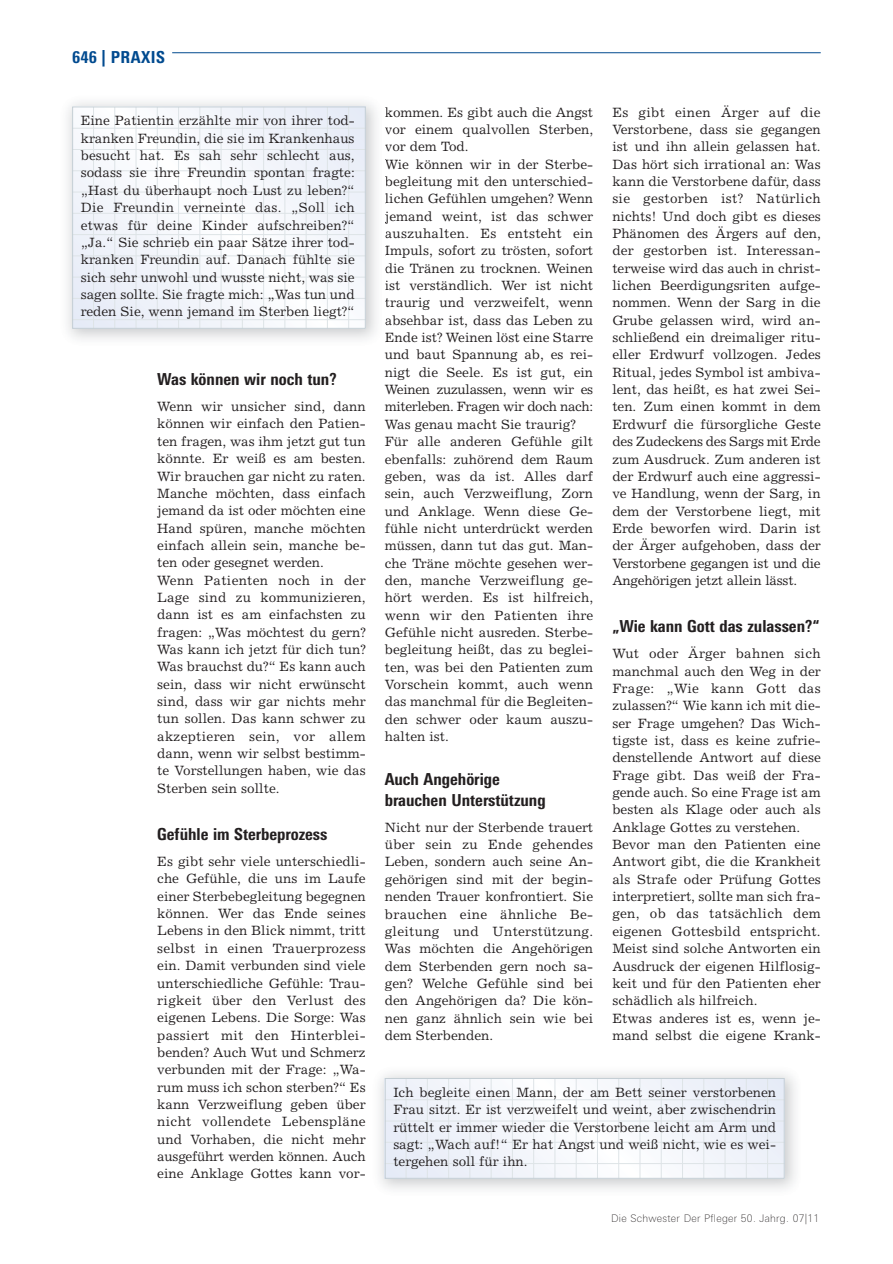
<style>
.page{position:relative;width:893px;height:1264px;background:#fff}
.page>*{position:absolute;margin:0;border:0;box-sizing:border-box;transform-origin:0 0}
.t1{font:800 condensed 16.5px/21px "LT Univers";color:#231f20}
.t2{font:800 condensed 16.5px "LT Univers";letter-spacing:.025em;color:#004a8f}
.t3{font:13.5px/17.4px "Excelsior";color:#231f20;text-align:justify}
.t4{font:100 10.5px "LT Univers Basic";letter-spacing:.025em;color:#231f20}
</style>
<div class="page">
<hr style="left:172px;top:52px;width:649px;height:1px;background:#004a8f">
<div style="left:72px;top:107px;width:294px;height:222px;background:#f4f6fb"></div>
<hr style="left:93px;top:107px;width:1px;height:221px;background:#dee4e7">
<hr style="left:114px;top:107px;width:1px;height:221px;background:#dee4e7">
<hr style="left:136px;top:107px;width:1px;height:221px;background:#dee4e7">
<hr style="left:157px;top:107px;width:1px;height:221px;background:#dee4e7">
<hr style="left:178px;top:107px;width:1px;height:221px;background:#dee4e7">
<hr style="left:199px;top:107px;width:1px;height:221px;background:#dee4e7">
<hr style="left:221px;top:107px;width:1px;height:221px;background:#dee4e7">
<hr style="left:242px;top:107px;width:1px;height:221px;background:#dee4e7">
<hr style="left:263px;top:107px;width:1px;height:221px;background:#dee4e7">
<hr style="left:284px;top:107px;width:1px;height:221px;background:#dee4e7">
<hr style="left:306px;top:107px;width:1px;height:221px;background:#dee4e7">
<hr style="left:327px;top:107px;width:1px;height:221px;background:#dee4e7">
<hr style="left:348px;top:107px;width:1px;height:221px;background:#dee4e7">
<hr style="left:72px;top:128px;width:294px;height:1px;background:#dee4e7">
<hr style="left:72px;top:149px;width:294px;height:1px;background:#dee4e7">
<hr style="left:72px;top:170px;width:294px;height:1px;background:#dee4e7">
<hr style="left:72px;top:192px;width:294px;height:1px;background:#dee4e7">
<hr style="left:72px;top:213px;width:294px;height:1px;background:#dee4e7">
<hr style="left:72px;top:234px;width:294px;height:1px;background:#dee4e7">
<hr style="left:72px;top:255px;width:294px;height:1px;background:#dee4e7">
<hr style="left:72px;top:277px;width:294px;height:1px;background:#dee4e7">
<hr style="left:72px;top:298px;width:294px;height:1px;background:#dee4e7">
<hr style="left:72px;top:319px;width:294px;height:1px;background:#dee4e7">
<div style="left:72px;top:107px;width:294px;height:222px;border:1px solid #c4ced4"></div>
<img style="left:379px;top:1073px;width:416px;height:116px">
<div style="left:385px;top:1077px;width:399px;height:101px;background:#f2f4fa"></div>
<hr style="left:406px;top:1078px;width:1px;height:100px;background:#dee4e7">
<hr style="left:427px;top:1078px;width:1px;height:100px;background:#dee4e7">
<hr style="left:448px;top:1078px;width:1px;height:100px;background:#dee4e7">
<hr style="left:469px;top:1078px;width:1px;height:100px;background:#dee4e7">
<hr style="left:491px;top:1078px;width:1px;height:100px;background:#dee4e7">
<hr style="left:512px;top:1078px;width:1px;height:100px;background:#dee4e7">
<hr style="left:533px;top:1078px;width:1px;height:100px;background:#dee4e7">
<hr style="left:554px;top:1078px;width:1px;height:100px;background:#dee4e7">
<hr style="left:576px;top:1078px;width:1px;height:100px;background:#dee4e7">
<hr style="left:597px;top:1078px;width:1px;height:100px;background:#dee4e7">
<hr style="left:618px;top:1078px;width:1px;height:100px;background:#dee4e7">
<hr style="left:639px;top:1078px;width:1px;height:100px;background:#dee4e7">
<hr style="left:661px;top:1078px;width:1px;height:100px;background:#dee4e7">
<hr style="left:682px;top:1078px;width:1px;height:100px;background:#dee4e7">
<hr style="left:703px;top:1078px;width:1px;height:100px;background:#dee4e7">
<hr style="left:725px;top:1078px;width:1px;height:100px;background:#dee4e7">
<hr style="left:746px;top:1078px;width:1px;height:100px;background:#dee4e7">
<hr style="left:767px;top:1078px;width:1px;height:100px;background:#dee4e7">
<hr style="left:385px;top:1099px;width:399px;height:1px;background:#dee4e7">
<hr style="left:385px;top:1120px;width:399px;height:1px;background:#dee4e7">
<hr style="left:385px;top:1141px;width:399px;height:1px;background:#dee4e7">
<hr style="left:385px;top:1163px;width:399px;height:1px;background:#dee4e7">
<div style="left:385px;top:1077px;width:399px;height:101px;border:1px solid #c4ced4"></div>
<p class="t2" style="left:72px;top:49px;width:94px">646 | PRAXIS</p>
<p class="t3" style="left:81px;top:113px;width:275px">Eine Patientin erzählte mir von ihrer tod&shy;kranken Freundin, die sie im Krankenhaus besucht hat. Es sah sehr schlecht aus, sodass sie ihre Freundin spontan fragte: „Hast du überhaupt noch Lust zu leben?“ Die Freundin verneinte das. „Soll ich etwas für deine Kinder aufschreiben?“ „Ja.“ Sie schrieb ein paar Sätze ihrer tod&shy;kranken Freundin auf. Danach fühlte sie sich sehr unwohl und wusste nicht, was sie sagen sollte. Sie fragte mich: „Was tun und reden Sie, wenn jemand im Sterben liegt?“</p>
<p class="t1" style="left:157px;top:369px;width:181px">Was können wir noch tun?</p>
<p class="t3" style="left:157px;top:399px;width:210px;text-align:left">Wenn wir unsicher sind, dann können wir einfach den Patien - ten fragen, was ihm jetzt gut tun könnte. Er weiß es am besten.<br>Wir brauchen gar nicht zu raten.<br>Manche möchten, dass einfach jemand da ist oder möchten eine<br>Hand spüren, manche möchten einfach allein sein, manche be - ten oder gesegnet werden.<br>Wenn Patienten noch in der<br>Lage sind zu kommunizieren, dann ist es am einfachsten zu fragen: „Was möchtest du gern?<br>Was kann ich jetzt für dich tun?<br>Was brauchst du?“ Es kann auch sein, dass wir nicht erwünscht sind, dass wir gar nichts mehr tun sollen. Das kann schwer zu akzeptieren sein, vor allem dann, wenn wir selbst bestimm&shy;te Vorstellungen haben, wie das<br>Sterben sein sollte.</p>
<p class="t1" style="left:157px;top:824px;width:172px">Gefühle im Sterbeprozess</p>
<p class="t3" style="left:157px;top:853px;width:210px">Es gibt sehr viele unterschiedli&shy;che Gefühle, die uns im Laufe einer Sterbebegleitung begegnen können. Wer das Ende seines Lebens in den Blick nimmt, tritt selbst in einen Trauerprozess ein. Damit verbunden sind viele unterschiedliche Gefühle: Trau - rigkeit über den Verlust des eigenen Lebens. Die Sorge: Was passiert mit den Hinterblei - benden? Auch Wut und Schmerz verbunden mit der Frage: „Wa - rum muss ich schon sterben?“ Es kann Verzweiflung geben über nicht vollendete Lebenspläne und Vorhaben, die nicht mehr ausgeführt werden können. Auch eine Anklage Gottes kann vor-</p>
<p class="t3" style="left:385px;top:104px;width:210px;text-align:left">kommen. Es gibt auch die Angst vor einem qualvollen Sterben, vor dem Tod.<br>Wie können wir in der Sterbe - begleitung mit den unterschied&shy;lichen Gefühlen umgehen? Wenn jemand weint, ist das schwer auszuhalten. Es entsteht ein<br>Impuls, sofort zu trösten, sofort die Tränen zu trocknen. Weinen ist verständlich. Wer ist nicht traurig und verzweifelt, wenn absehbar ist, dass das Leben zu<br>Ende ist? Weinen löst eine Starre und baut Spannung ab, es rei&shy;nigt die Seele. Es ist gut, ein<br>Weinen zuzulassen, wenn wir es miterleben. Fragen wir doch nach:<br>Was genau macht Sie traurig?<br>Für alle anderen Gefühle gilt ebenfalls: zuhörend dem Raum geben, was da ist. Alles darf sein, auch Verzweiflung, Zorn und Anklage. Wenn diese Ge - fühle nicht unterdrückt werden müssen, dann tut das gut. Man - che Träne möchte gesehen wer&shy;den, manche Verzweiflung ge - hört werden. Es ist hilfreich, wenn wir den Patienten ihre<br>Gefühle nicht ausreden. Sterbe - begleitung heißt, das zu beglei&shy;ten, was bei den Patienten zum<br>Vorschein kommt, auch wenn das manchmal für die Begleiten - den schwer oder kaum auszu&shy;halten ist.</p>
<p class="t1" style="left:385px;top:769px;width:162px">Auch Angehörige brauchen Unterstützung</p>
<p class="t3" style="left:385px;top:819px;width:210px">Nicht nur der Sterbende trauert über sein zu Ende gehendes Leben, sondern auch seine An - gehörigen sind mit der begin&shy;nenden Trauer konfrontiert. Sie brauchen eine ähnliche Be - gleitung und Unterstützung.<br>Was möchten die Angehörigen dem Sterbenden gern noch sa - gen? Welche Gefühle sind bei den Angehörigen da? Die kön&shy;nen ganz ähnlich sein wie bei dem Sterbenden.</p>
<p class="t3" style="left:612px;top:104px;width:210px">Es gibt einen Ärger auf die Verstorbene, dass sie gegangen ist und ihn allein gelassen hat.<br>Das hört sich irrational an: Was kann die Verstorbene dafür, dass sie gestorben ist? Natürlich nichts! Und doch gibt es dieses Phänomen des Ärgers auf den, der gestorben ist. Interessan - terweise wird das auch in christ&shy;lichen Beerdigungsriten aufge&shy;nommen. Wenn der Sarg in die Grube gelassen wird, wird an - schließend ein dreimaliger ritu&shy;eller Erdwurf vollzogen. Jedes Ritual, jedes Symbol ist ambiva&shy;lent, das heißt, es hat zwei Sei - ten. Zum einen kommt in dem Erdwurf die fürsorgliche Geste des Zudeckens des Sargs mit Erde zum Ausdruck. Zum anderen ist der Erdwurf auch eine aggressi&shy;ve Handlung, wenn der Sarg, in dem der Verstorbene liegt, mit Erde beworfen wird. Darin ist der Ärger aufgehoben, dass der Verstorbene gegangen ist und die Angehörigen jetzt allein lässt.</p>
<p class="t1" style="left:612px;top:616px;width:208px">„Wie kann Gott das zulassen?“</p>
<p class="t3" style="left:612px;top:646px;width:210px;text-align:left">Wut oder Ärger bahnen sich manchmal auch den Weg in der<br>Frage: „Wie kann Gott das zulassen?“ Wie kann ich mit die&shy;ser Frage umgehen? Das Wich - tigste ist, dass es keine zufrie&shy;denstellende Antwort auf diese<br>Frage gibt. Das weiß der Fra - gende auch. So eine Frage ist am besten als Klage oder auch als<br>Anklage Gottes zu verstehen.<br>Bevor man den Patienten eine<br>Antwort gibt, die die Krankheit als Strafe oder Prüfung Gottes interpretiert, sollte man sich fra&shy;gen, ob das tatsächlich dem eigenen Gottesbild entspricht.<br>Meist sind solche Antworten ein<br>Ausdruck der eigenen Hilflosig - keit und für den Patienten eher schädlich als hilfreich.<br>Etwas anderes ist es, wenn je - mand selbst die eigene Krank -</p>
<p class="t3" style="left:393px;top:1084px;width:384px">Ich begleite einen Mann, der am Bett seiner verstorbenen Frau sitzt. Er ist verzweifelt und weint, aber zwischendrin rüttelt er immer wieder die Verstorbene leicht am Arm und sagt: „Wach auf!“ Er hat Angst und weiß nicht, wie es wei&shy;tergehen soll für ihn.</p>
<p class="t4" style="left:611px;top:1214px;width:210px">Die Schwester Der Pfleger 50. Jahrg. 07|11</p>
</div>
